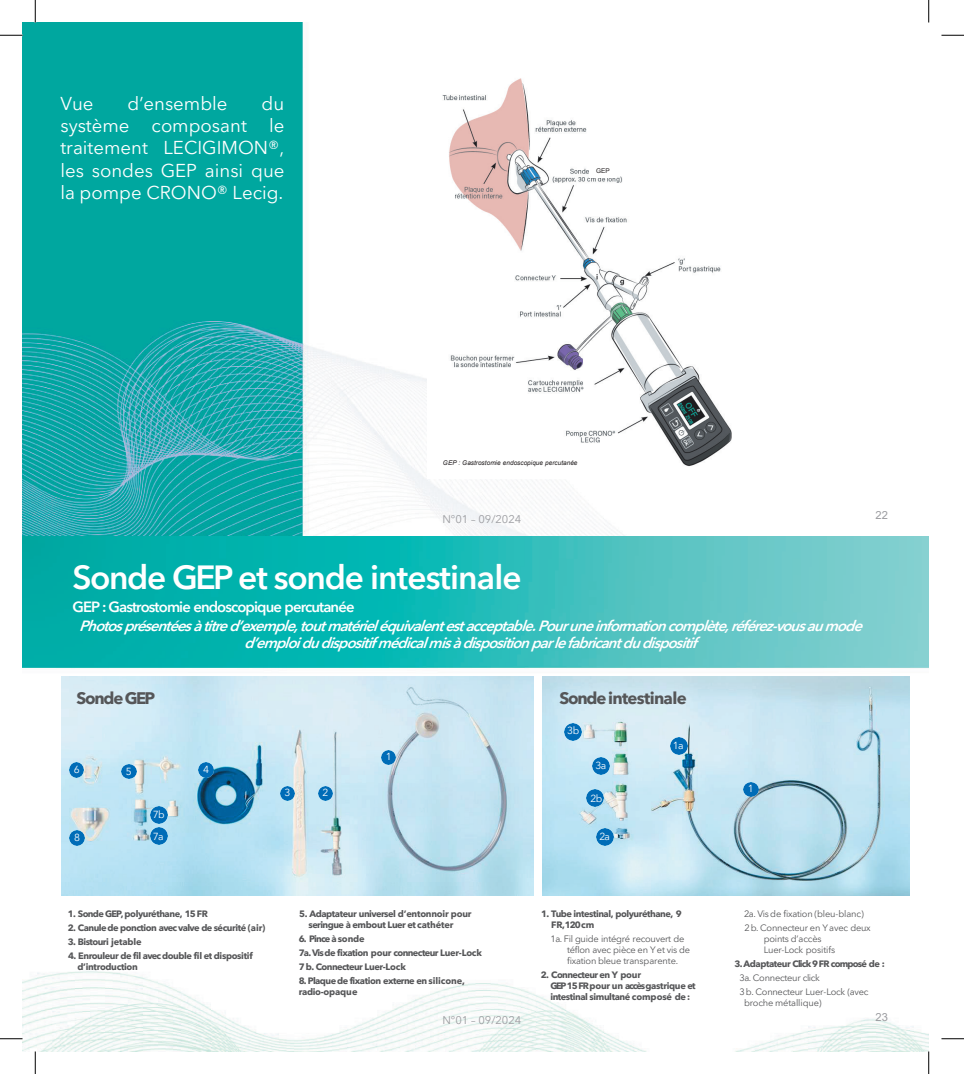
<style>
.page{position:relative;width:964px;height:1074px;background:#fff}
.page>*{position:absolute;margin:0;border:0;box-sizing:border-box;transform-origin:0 0}
.t1{font:600 33.45px "Avenir Next LT Pro";letter-spacing:-.03em;color:#fff}
.t2{font:18.6px/22.4px "Avenir Next LT Pro";color:#fff;text-align:justify}
.t3{font:700 16.8px "Avenir Next LT Pro";letter-spacing:-.045em;color:#555658}
.t4{font:700 16.8px "Avenir Next LT Pro";letter-spacing:-.075em;color:#555658}
.t5{font:italic 600 14.85px/17.9px "Avenir Next LT Pro";color:#fff;text-align:center}
.t6{font:600 14.85px "Avenir Next LT Pro";letter-spacing:-.06em;color:#fff}
.t7{font:11.1px "Avenir Next LT Pro";color:#9b9ca0}
.t8{font:11.1px "Arial";color:#9b9ca0}
.t9{font:10.2px "Avenir Next LT Pro";letter-spacing:-.07em;color:#fff}
.t10{font:700 9.3px/11.1px "Avenir Next LT Pro";letter-spacing:-.045em;color:#555658}
.t11{font:9.3px/11.1px "Avenir Next LT Pro";letter-spacing:-.02em;color:#555658}
.t12{font:italic 6.45px "Arial";letter-spacing:-.005em;color:#231f20}
.t13{font:6.45px "Arial";color:#231f20}
</style>
<div class="page">
<img style="left:22px;top:22px;width:592px;height:514px">
<img style="left:427px;top:69px;width:305px;height:410px">
<div style="left:589px;top:163px;width:27px;height:15px;background:#fff"></div>
<div style="left:436px;top:456px;width:205px;height:14px;background:#fff"></div>
<img style="left:22px;top:536px;width:906px;height:515px">
<img style="left:62px;top:676px;width:471px;height:220px">
<img style="left:542px;top:676px;width:367px;height:220px">
<img style="left:743px;top:782px;width:15px;height:14px">
<img style="left:381px;top:750px;width:14px;height:15px">
<img style="left:318px;top:786px;width:14px;height:14px">
<img style="left:280px;top:786px;width:14px;height:14px">
<img style="left:198px;top:763px;width:15px;height:14px">
<img style="left:121px;top:765px;width:15px;height:14px">
<img style="left:69px;top:763px;width:15px;height:14px">
<img style="left:150px;top:828px;width:17px;height:17px">
<img style="left:150px;top:807px;width:17px;height:17px">
<img style="left:70px;top:831px;width:14px;height:14px">
<img style="left:670px;top:738px;width:17px;height:17px">
<img style="left:596px;top:828px;width:17px;height:17px">
<img style="left:586px;top:789px;width:17px;height:18px">
<img style="left:564px;top:724px;width:17px;height:17px">
<img style="left:592px;top:757px;width:18px;height:17px">
<svg style="left:0;top:35px;width:22px;height:1px"></svg>
<svg style="left:941px;top:35px;width:22px;height:1px"></svg>
<svg style="left:0;top:1038px;width:22px;height:1px"></svg>
<svg style="left:941px;top:1038px;width:22px;height:1px"></svg>
<svg style="left:35px;top:0;width:1px;height:22px"></svg>
<svg style="left:35px;top:1051px;width:1px;height:23px"></svg>
<svg style="left:928px;top:0;width:1px;height:22px"></svg>
<svg style="left:928px;top:1051px;width:1px;height:23px"></svg>
<h2 class="t2" style="left:60px;top:92px;width:35px">Vue</h2>
<h2 class="t2" style="left:128px;top:92px;width:101px">d’ensemble</h2>
<h2 class="t2" style="left:60px;top:92px;width:225px;text-indent:201px">du système composant le traitement LECIGIMON®, les sondes GEP ainsi que la pompe CRONO® Lecig.</h2>
<p class="t13" style="left:596px;top:166px;width:15px">GEP</p>
<p class="t12" style="left:443px;top:459px;width:136px">GEP : Gastrostomie endoscopique percutanée</p>
<p class="t7" style="left:442px;top:512px;width:80px">N°01 – 09/2024</p>
<p class="t8" style="left:875px;top:508px;width:14px">22</p>
<h1 class="t1" style="left:72px;top:557px;width:450px">Sonde GEP et sonde intestinale</h1>
<h3 class="t6" style="left:72px;top:598px;width:284px">GEP : Gastrostomie endoscopique percutanée</h3>
<h3 class="t5" style="left:79px;top:616px;width:790px">Photosprésentéesàtitred’exemple,toutmatérieléquivalentestacceptable.Pouruneinformationcomplète,référez-vousaumode d’emploidudispositifmédicalmisàdispositionparlefabricantdudispositif</h3>
<h3 class="t4" style="left:76px;top:687px;width:80px">Sonde GEP</h3>
<p class="t9" style="left:74px;top:763px;width:7px">6</p>
<p class="t9" style="left:126px;top:765px;width:7px">5</p>
<p class="t9" style="left:203px;top:763px;width:7px">4</p>
<p class="t9" style="left:153px;top:808px;width:14px">7b</p>
<p class="t9" style="left:74px;top:831px;width:7px">8</p>
<p class="t9" style="left:153px;top:830px;width:12px">7a</p>
<p class="t9" style="left:284px;top:787px;width:7px">3</p>
<p class="t9" style="left:322px;top:787px;width:7px">2</p>
<p class="t9" style="left:386px;top:751px;width:7px">1</p>
<h3 class="t3" style="left:559px;top:687px;width:129px">Sondeintestinale</h3>
<p class="t9" style="left:567px;top:725px;width:14px">3b</p>
<p class="t9" style="left:595px;top:759px;width:12px">3a</p>
<p class="t9" style="left:673px;top:740px;width:12px">1a</p>
<p class="t9" style="left:590px;top:792px;width:14px">2b</p>
<p class="t9" style="left:599px;top:830px;width:12px">2a</p>
<p class="t9" style="left:748px;top:783px;width:7px">1</p>
<p class="t10" style="left:68px;top:908px;width:142px">1. Sonde GEP,polyuréthane, 15FR</p>
<p class="t10" style="left:68px;top:922px;width:199px">2. Canulede ponction avecvalve de sécurité (air)</p>
<p class="t10" style="left:68px;top:936px;width:76px">3. Bistouri jetable</p>
<p class="t10" style="left:77px;top:950px;width:177px;text-indent:-9px">4. Enrouleur de fil avecdouble fil et dispositif d’introduction</p>
<p class="t10" style="left:308px;top:908px;width:164px;text-indent:-9px">5. Adaptateur universel d’entonnoir pour seringue à embout Luer et cathéter</p>
<p class="t10" style="left:299px;top:931px;width:185px;line-height:14px">6. Pinceàsonde<br>7a.Visde fixation pour connecteur Luer-Lock<br>7b. Connecteur Luer-Lock</p>
<p class="t10" style="left:299px;top:975px;width:168px">8. Plaquede fixation externe en silicone, radio-opaque</p>
<p class="t10" style="left:551px;top:908px;width:132px;text-indent:-10px">1. Tube intestinal, polyuréthane, 9<br>FR,120cm</p>
<p class="t11" style="left:567px;top:933px;width:124px;text-indent:-17px">1a. Fil guide intégré recouvert de téflon avec pièce en Yet vis de fixation bleue transparente.</p>
<p class="t10" style="left:550px;top:969px;width:147px;text-indent:-9px">2. Connecteur en Y pour<br>GEP15FRpour un accèsgastrique et intestinal simultané composé de :</p>
<p class="t11" style="left:744px;top:906px;width:128px;line-height:14px">2a. Vis de fixation (bleu-blanc)<br>2b. Connecteur en Yavec deux</p>
<p class="t11" style="left:763px;top:933px;width:73px">points d’accès<br>Luer-Lock positifs</p>
<p class="t10" style="left:734px;top:958px;width:152px">3. Adaptateur Click9FR composé de :</p>
<p class="t11" style="left:739px;top:971px;width:130px;line-height:14px">3a. Connecteur click<br>3b. Connecteur Luer-Lock (avec</p>
<p class="t11" style="left:744px;top:997px;width:79px">broche métallique)</p>
<p class="t7" style="left:442px;top:1014px;width:80px">N°01 – 09/2024</p>
<p class="t8" style="left:875px;top:1009px;width:14px">23</p>
</div>
